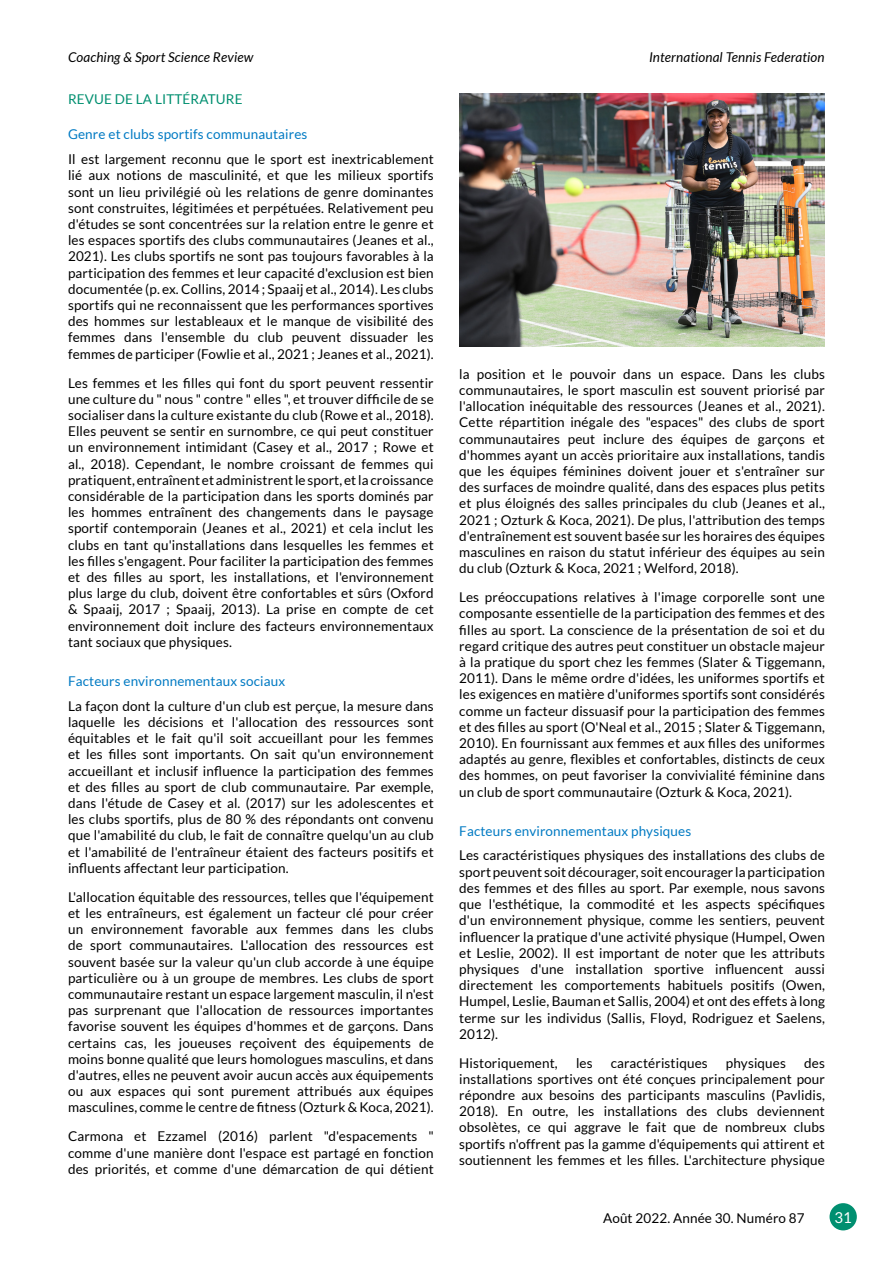
<style>
.page{position:relative;width:893px;height:1263px;background:#fff}
.page>*{position:absolute;margin:0;border:0;box-sizing:border-box;transform-origin:0 0}
.t1{font:15px "Lato";color:#fff}
.t2{font:13.5px/16.2px "Lato";letter-spacing:.01em;color:#000;text-align:justify}
.t3{font:13.5px "Lato";letter-spacing:.01em;color:#007ac3}
.t4{font:italic 13.5px "Lato";letter-spacing:.01em;color:#000}
.t5{font:13.5px "Lato";letter-spacing:.01em;color:#008f70}
</style>
<div class="page">
<div style="left:829px;top:1203px;width:28px;height:27px;background:#008f70;border-radius:50%"></div>
<img style="left:459px;top:94px;width:366px;height:252px">
<p class="t4" style="left:68px;top:50px;width:187px">Coaching &amp; Sport Science Review</p>
<p class="t4" style="left:649px;top:50px;width:177px">International Tennis Federation</p>
<p class="t5" style="left:68px;top:92px;width:176px">REVUE DE LA LITTÉRATURE</p>
<p class="t3" style="left:68px;top:127px;width:241px">Genre et clubs sportifs communautaires</p>
<p class="t2" style="left:68px;top:151px;width:367px">Il est largement reconnu que le sport est inextricablement lié aux notions de masculinité, et que les milieux sportifs sont un lieu privilégié où les relations de genre dominantes sont construites, légitimées et perpétuées. Relativement peu d'études se sont concentrées sur la relation entre le genre et les espaces sportifs des clubs communautaires (Jeanes et al., 2021). Les clubs sportifs ne sont pas toujours favorables à la participation des femmes et leur capacité d'exclusion est bien documentée (p. ex. Collins, 2014 ; Spaaij et al., 2014). Les clubs sportifs qui ne reconnaissent que les performances sportives des hommes sur lestableaux et le manque de visibilité des femmes dans l'ensemble du club peuvent dissuader les femmes de participer (Fowlie et al., 2021 ; Jeanes et al., 2021).</p>
<p class="t2" style="left:68px;top:374px;width:367px">Les femmes et les filles qui font du sport peuvent ressentir une culture du " nous " contre " elles ", et trouver difficile de se socialiser dans la culture existante du club (Rowe et al., 2018).<br>Elles peuvent se sentir en surnombre, ce qui peut constituer un environnement intimidant (Casey et al., 2017 ; Rowe et al., 2018). Cependant, le nombre croissant de femmes qui pratiquent, entraînent et administrent le sport, et la croissance considérable de la participation dans les sports dominés par les hommes entraînent des changements dans le paysage sportif contemporain (Jeanes et al., 2021) et cela inclut les clubs en tant qu'installations dans lesquelles les femmes et les filles s'engagent. Pour faciliter la participation des femmes et des filles au sport, les installations, et l'environnement plus large du club, doivent être confortables et sûrs (Oxford &amp; Spaaij, 2017 ; Spaaij, 2013). La prise en compte de cet environnement doit inclure des facteurs environnementaux tant sociaux que physiques.</p>
<p class="t3" style="left:68px;top:674px;width:219px">Facteurs environnementaux sociaux</p>
<p class="t2" style="left:68px;top:698px;width:367px">La façon dont la culture d'un club est perçue, la mesure dans laquelle les décisions et l'allocation des ressources sont équitables et le fait qu'il soit accueillant pour les femmes et les filles sont importants. On sait qu'un environnement accueillant et inclusif influence la participation des femmes et des filles au sport de club communautaire. Par exemple, dans l'étude de Casey et al. (2017) sur les adolescentes et les clubs sportifs, plus de 80 % des répondants ont convenu que l'amabilité du club, le fait de connaître quelqu'un au club et l'amabilité de l'entraîneur étaient des facteurs positifs et influents affectant leur participation.</p>
<p class="t2" style="left:68px;top:889px;width:367px">L'allocation équitable des ressources, telles que l'équipement et les entraîneurs, est également un facteur clé pour créer un environnement favorable aux femmes dans les clubs de sport communautaires. L'allocation des ressources est souvent basée sur la valeur qu'un club accorde à une équipe particulière ou à un groupe de membres. Les clubs de sport communautaire restant un espace largement masculin, il n'est pas surprenant que l'allocation de ressources importantes favorise souvent les équipes d'hommes et de garçons. Dans certains cas, les joueuses reçoivent des équipements de moins bonne qualité que leurs homologues masculins, et dans d'autres, elles ne peuvent avoir aucun accès aux équipements ou aux espaces qui sont purement attribués aux équipes masculines, comme le centre de fitness (Ozturk &amp; Koca, 2021).</p>
<p class="t2" style="left:68px;top:1128px;width:367px">Carmona et Ezzamel (2016) parlent "d'espacements " comme d'une manière dont l'espace est partagé en fonction des priorités, et comme d'une démarcation de qui détient</p>
<p class="t2" style="left:459px;top:366px;width:367px">la position et le pouvoir dans un espace. Dans les clubs communautaires, le sport masculin est souvent priorisé par l'allocation inéquitable des ressources (Jeanes et al., 2021).<br>Cette répartition inégale des "espaces" des clubs de sport communautaires peut inclure des équipes de garçons et d'hommes ayant un accès prioritaire aux installations, tandis que les équipes féminines doivent jouer et s'entraîner sur des surfaces de moindre qualité, dans des espaces plus petits et plus éloignés des salles principales du club (Jeanes et al., 2021 ; Ozturk &amp; Koca, 2021). De plus, l'attribution des temps d'entraînement est souvent basée sur les horaires des équipes masculines en raison du statut inférieur des équipes au sein du club (Ozturk &amp; Koca, 2021 ; Welford, 2018).</p>
<p class="t2" style="left:459px;top:589px;width:367px">Les préoccupations relatives à l'image corporelle sont une composante essentielle de la participation des femmes et des filles au sport. La conscience de la présentation de soi et du regard critique des autres peut constituer un obstacle majeur à la pratique du sport chez les femmes (Slater &amp; Tiggemann, 2011). Dans le même ordre d'idées, les uniformes sportifs et les exigences en matière d'uniformes sportifs sont considérés comme un facteur dissuasif pour la participation des femmes et des filles au sport (O'Neal et al., 2015 ; Slater &amp; Tiggemann, 2010). En fournissant aux femmes et aux filles des uniformes adaptés au genre, flexibles et confortables, distincts de ceux des hommes, on peut favoriser la convivialité féminine dans un club de sport communautaire (Ozturk &amp; Koca, 2021).</p>
<p class="t3" style="left:459px;top:823px;width:234px">Facteurs environnementaux physiques</p>
<p class="t2" style="left:459px;top:847px;width:367px">Les caractéristiques physiques des installations des clubs de sport peuvent soit décourager, soit encourager la participation des femmes et des filles au sport. Par exemple, nous savons que l'esthétique, la commodité et les aspects spécifiques d'un environnement physique, comme les sentiers, peuvent influencer la pratique d'une activité physique (Humpel, Owen et Leslie, 2002). Il est important de noter que les attributs physiques d'une installation sportive influencent aussi directement les comportements habituels positifs (Owen, Humpel, Leslie, Bauman et Sallis, 2004) et ont des effets à long terme sur les individus (Sallis, Floyd, Rodriguez et Saelens, 2012).</p>
<p class="t2" style="left:459px;top:1054px;width:100px">Historiquement,</p>
<p class="t2" style="left:576px;top:1054px;width:18px">les</p>
<p class="t2" style="left:611px;top:1054px;width:98px">caractéristiques</p>
<p class="t2" style="left:726px;top:1054px;width:62px">physiques</p>
<p class="t2" style="left:459px;top:1054px;width:367px;text-indent:345px">des installations sportives ont été conçues principalement pour répondre aux besoins des participants masculins (Pavlidis, 2018). En outre, les installations des clubs deviennent obsolètes, ce qui aggrave le fait que de nombreux clubs sportifs n'offrent pas la gamme d'équipements qui attirent et soutiennent les femmes et les filles. L'architecture physique</p>
<p class="t2" style="left:603px;top:1209px;width:203px">Août 2022. Année 30. Numéro 87</p>
<p class="t1" style="left:834px;top:1209px;width:19px">31</p>
</div>
